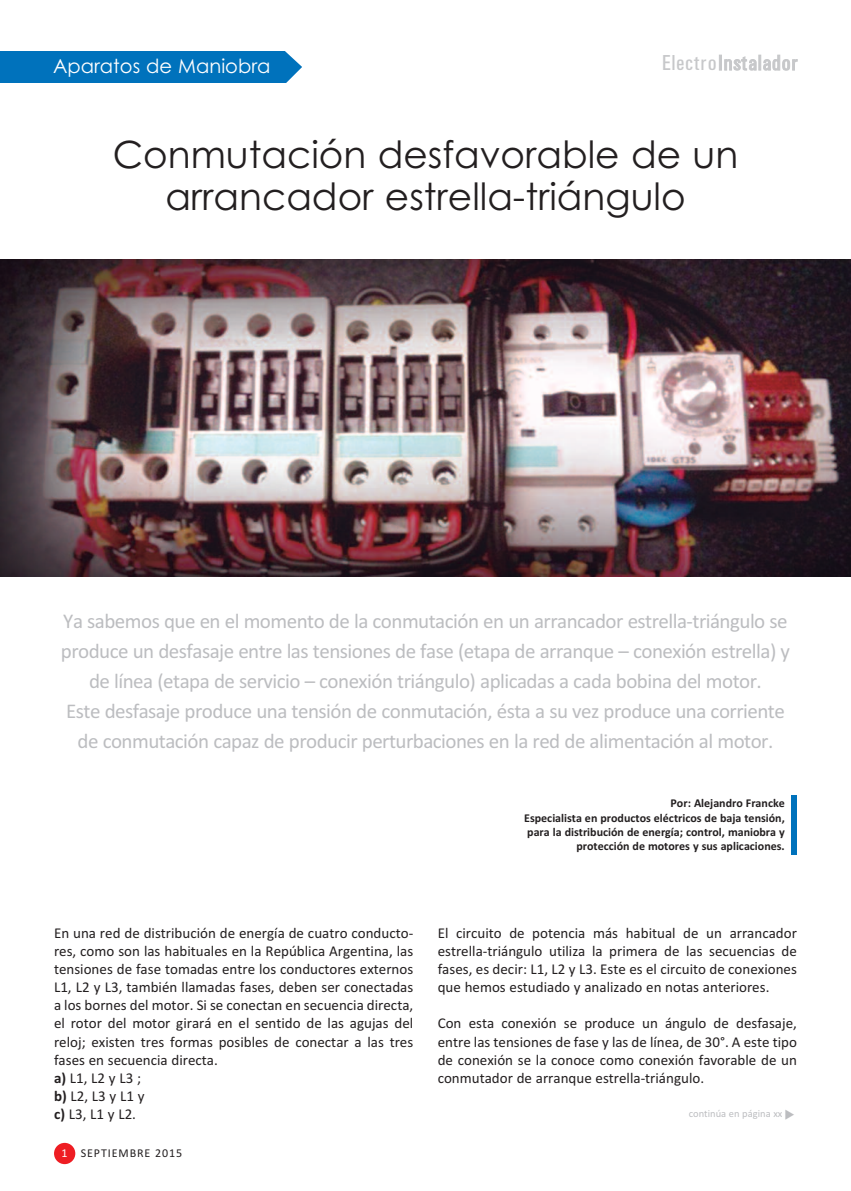
<style>
.page{position:relative;width:851px;height:1191px;background:#fff}
.page>*{position:absolute;margin:0;border:0;box-sizing:border-box;transform-origin:0 0}
.t1{font:37.5px/42px "Century Gothic";color:#231f20;text-align:center}
.t2{font:22.5px "Universal Condensed";letter-spacing:.065em;color:#c7c8ca}
.t3{font:21px/30px "Calibri";letter-spacing:-.025em;color:#bcbdc0;text-align:center}
.t4{font:19.5px "Century Gothic";color:#fff}
.t5{font:15px/18px "Calibri";color:#231f20;text-align:justify}
.t6{font:700 12px/14.4px "Calibri";color:#231f20;text-align:right}
.t7{font:12px "Calibri";letter-spacing:.075em;color:#231f20}
.t8{font:10.5px "Calibri";color:#bcbdc0}
.s1{font-weight:700}
.s2{color:#fff}
</style>
<div class="page">
<img style="left:0;top:259px;width:850px;height:317px">
<div style="left:0;top:51px;width:303px;height:32px;background:#0072bc"></div>
<svg style="left:285px;top:51px;width:18px;height:32px"></svg>
<div style="left:791px;top:795px;width:5px;height:60px;background:#0072bc"></div>
<div style="left:54px;top:1142px;width:21px;height:22px;background:#ee1d23;border-radius:50%"></div>
<h3 class="t4" style="left:53px;top:55px;width:219px">Aparatos de Maniobra</h3>
<h2 class="t2" style="left:662px;top:51px;width:137px">ElectroInstalador</h2>
<h1 class="t1" style="left:113px;top:134px;width:627px">Conmutación desfavorable de un arrancador estrella-triángulo</h1>
<p class="t3" style="left:61px;top:606px;width:730px">Ya sabemos que en el momento de la conmutación en un arrancador estrella-triángulo se produce un desfasaje entre las tensiones de fase (etapa de arranque – conexión estrella) y de línea (etapa de servicio – conexión triángulo) aplicadas a cada bobina del motor.<br>Este desfasaje produce una tensión de conmutación, ésta a su vez produce una corriente de conmutación capaz de producir perturbaciones en la red de alimentación al motor.</p>
<p class="t6" style="left:524px;top:795px;width:262px">Por: Alejandro Francke<br>Especialista en productos eléctricos de baja tensión, para la distribución de energía; control, maniobra y protección de motores y sus aplicaciones.</p>
<p class="t5" style="left:54px;top:924px;width:361px;text-align:left">En una red de distribución de energía de cuatro conducto&shy;res, como son las habituales en la República Argentina, las tensiones de fase tomadas entre los conductores externos L1, L2 y L3, también llamadas fases, deben ser conectadas a los bornes del motor. Si se conectan en secuencia directa, el rotor del motor girará en el sentido de las agujas del reloj; existen tres formas posibles de conectar a las tres fases en secuencia directa.<br><span class="s1">a)</span> L1, L2 y L3 ;<br><span class="s1">b)</span> L2, L3 y L1 y<br><span class="s1">c)</span> L3, L1 y L2.</p>
<p class="t5" style="left:437px;top:924px;width:360px">El circuito de potencia más habitual de un arrancador estrella-triángulo utiliza la primera de las secuencias de fases, es decir: L1, L2 y L3. Este es el circuito de conexiones que hemos estudiado y analizado en notas anteriores.</p>
<p class="t5" style="left:437px;top:1014px;width:361px">Con esta conexión se produce un ángulo de desfasaje, entre las tensiones de fase y las de línea, de 30°. A este tipo de conexión se la conoce como conexión favorable de un conmutador de arranque estrella-triángulo.</p>
<p class="t8" style="left:688px;top:1107px;width:108px">continúa en página xx ◆</p>
<p class="t7" style="left:62px;top:1146px;width:122px"><span class="s2">1</span> SEPTIEMBRE 2015</p>
</div>
